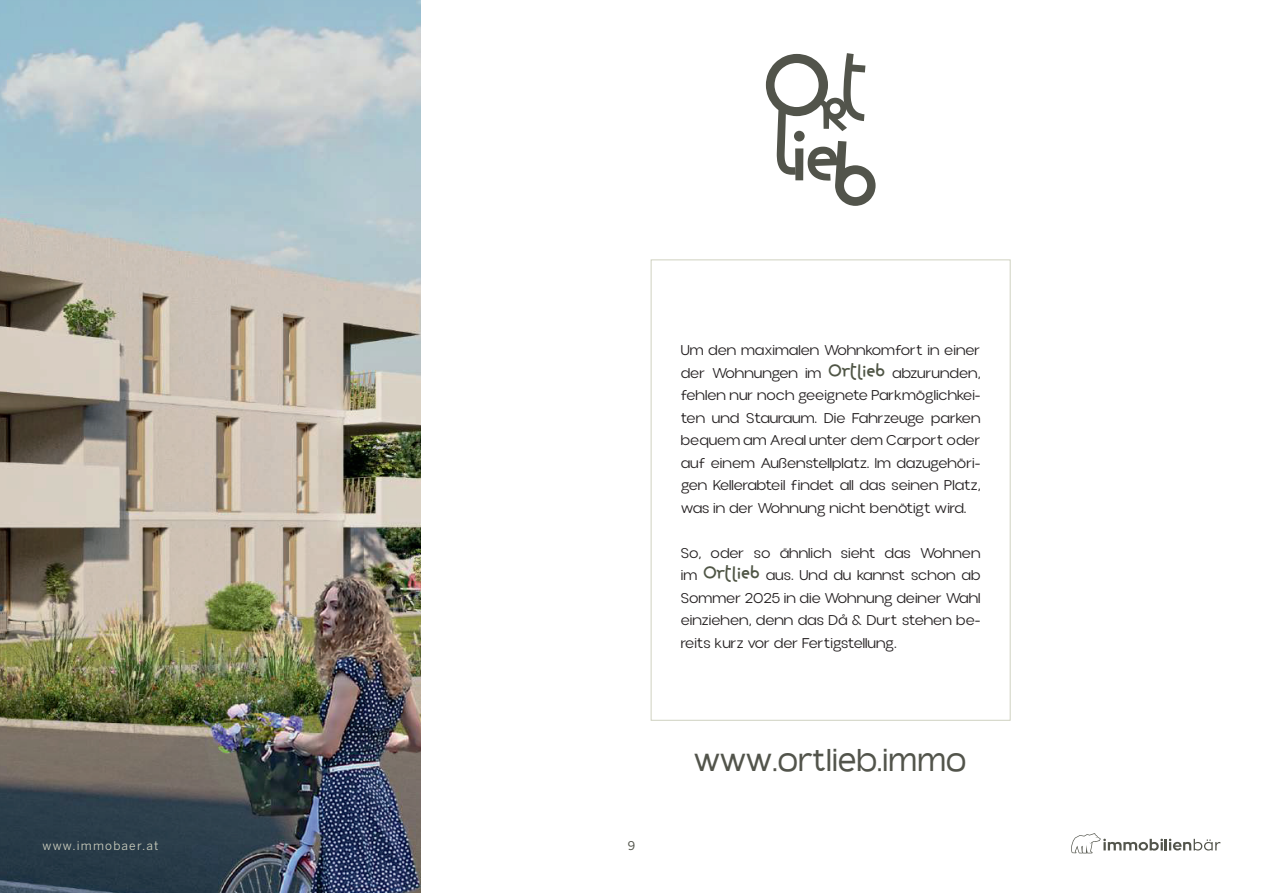
<style>
.page{position:relative;width:1263px;height:893px;background:#fff}
.page>*{position:absolute;margin:0;border:0;box-sizing:border-box;transform-origin:0 0}
.t1{font:31.5px "Aminute";letter-spacing:.05em;color:#52544b}
.t2{font:300 15px/22.5px "Aloevera Display";color:#231f20;text-align:justify}
.t3{font:12px "Benton Sans";letter-spacing:.1em;color:#cfd1c0}
.t4{font:12px "Benton Sans";color:#52544b}
.s1{font-family:"Hemis";font-weight:400;font-size:19.5px;color:#4f5545}
</style>
<div class="page">
<svg style="left:1071px;top:833px;width:149px;height:20px"></svg>
<img style="left:0;top:0;width:421px;height:893px">
<svg style="left:766px;top:53px;width:109px;height:153px"></svg>
<p class="t3" style="left:43px;top:839px;width:118px">www.immobaer.at</p>
<p class="t4" style="left:628px;top:839px;width:9px">9</p>
<p class="t2" style="left:681px;top:339px;width:301px">Um den maximalen Wohnkomfort in einer der Wohnungen im <span class="s1">Ortlieb</span> abzurunden, fehlen nur noch geeignete Parkmöglichkei&shy;ten und Stauraum. Die Fahrzeuge parken bequem am Areal unter dem Carport oder auf einem Außenstellplatz. Im dazugehöri&shy;gen Kellerabteil findet all das seinen Platz, was in der Wohnung nicht benötigt wird.</p>
<p class="t2" style="left:681px;top:542px;width:301px">So, oder so ähnlich sieht das Wohnen im <span class="s1">Ortlieb</span> aus. Und du kannst schon ab Sommer 2025 in die Wohnung deiner Wahl einziehen, denn das Då &amp; Durt stehen be&shy;reits kurz vor der Fertigstellung.</p>
<h1 class="t1" style="left:695px;top:740px;width:272px">www.ortlieb.immo</h1>
</div>
